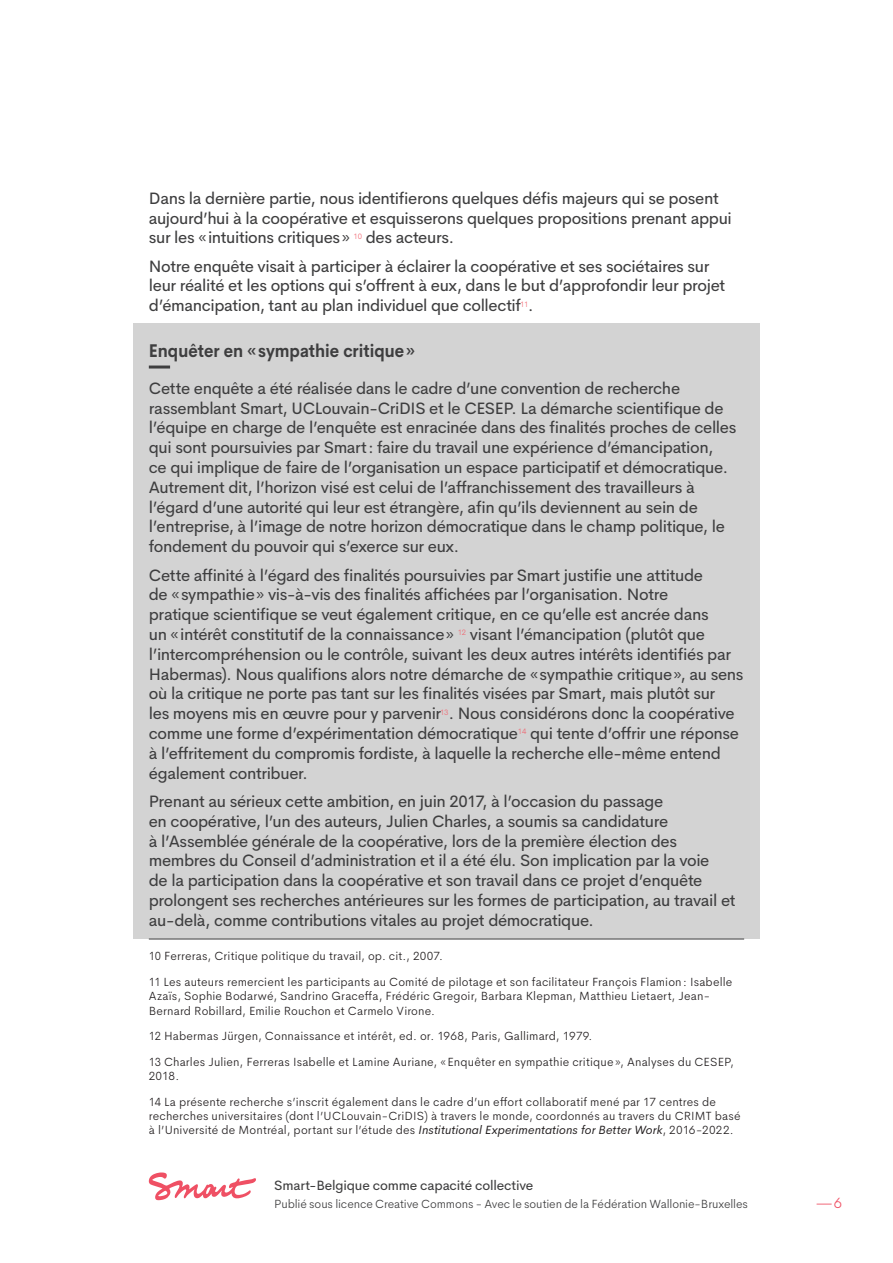
<style>
.page{position:relative;width:893px;height:1263px;background:#fff}
.page>*{position:absolute;margin:0;border:0;box-sizing:border-box;transform-origin:0 0}
.sous-titre{font:700 18px "Cerebri Sans";color:#3e3e3f;scale:.9 1}
.texte{font:16.5px/19.8px "Cerebri Sans";letter-spacing:-.02em;color:#3e3e3f}
.t1{font:300 15px "Cerebri Sans";color:#ef5064}
.t2{font:13.5px "Cerebri Sans";letter-spacing:-.01em;color:#3e3e3f}
.Note_de_bas_de_page{font:300 12px/14.4px "Cerebri Sans";letter-spacing:.01em;color:#231f20;scale:.95 1}
.t3{font:300 12px "Cerebri Sans";letter-spacing:-.01em;color:#3e3e3f}
.s1{font-weight:400;font-style:italic}
</style>
<div class="page">
<svg style="left:149px;top:1172px;width:107px;height:28px"></svg>
<div style="left:133px;top:323px;width:627px;height:616px;background:#d3d3d3"></div>
<hr style="left:149px;top:365px;width:21px;height:3px;background:#3e3e3f">
<hr style="left:149px;top:939px;width:595px;height:1px;background:#3e3e3f">
<p class="texte" style="left:149px;top:187px;width:585px">Dans la dernière partie, nous identifierons quelques défis majeurs qui se posent aujourd’hui à la coopérative et esquisserons quelques propositions prenant appui sur les «intuitions critiques» <sup>10</sup> des acteurs.</p>
<p class="texte" style="left:149px;top:255px;width:578px">Notre enquête visait à participer à éclairer la coopérative et ses sociétaires sur leur réalité et les options qui s’offrent à eux, dans le but d’approfondir leur projet d’émancipation, tant au plan individuel que collectif<sup>11</sup>.</p>
<p class="sous-titre" style="left:149px;top:336px;width:297px">Enquêter en «sympathie critique»</p>
<p class="texte" style="left:149px;top:377px;width:589px">Cette enquête a été réalisée dans le cadre d’une convention de recherche rassemblant Smart, UCLouvain-CriDIS et le CESEP. La démarche scientifique de l’équipe en charge de l’enquête est enracinée dans des finalités proches de celles qui sont poursuivies par Smart: faire du travail une expérience d’émancipation,<br>ce qui implique de faire de l’organisation un espace participatif et démocratique.<br>Autrement dit, l’horizon visé est celui de l’affranchissement des travailleurs à l’égard d’une autorité qui leur est étrangère, afin qu’ils deviennent au sein de l’entreprise, à l’image de notre horizon démocratique dans le champ politique, le fondement du pouvoir qui s’exerce sur eux.</p>
<p class="texte" style="left:149px;top:563px;width:596px">Cette affinité à l’égard des finalités poursuivies par Smart justifie une attitude<br>de «sympathie» vis-à-vis des finalités affichées par l’organisation. Notre<br>pratique scientifique se veut également critique, en ce qu’elle est ancrée dans<br>un «intérêt constitutif de la connaissance» <sup>12</sup> visant l’émancipation (plutôt que l’intercompréhension ou le contrôle, suivant les deux autres intérêts identifiés par Habermas). Nous qualifions alors notre démarche de «sympathie critique», au sens où la critique ne porte pas tant sur les finalités visées par Smart, mais plutôt sur<br>les moyens mis en œuvre pour y parvenir<sup>13</sup>. Nous considérons donc la coopérative comme une forme d’expérimentation démocratique<sup>14</sup> qui tente d’offrir une réponse à l’effritement du compromis fordiste, à laquelle la recherche elle-même entend également contribuer.</p>
<p class="texte" style="left:149px;top:790px;width:588px">Prenant au sérieux cette ambition, en juin 2017, à l’occasion du passage<br>en coopérative, l’un des auteurs, Julien Charles, a soumis sa candidature<br>à l’Assemblée générale de la coopérative, lors de la première élection des membres du Conseil d’administration et il a été élu. Son implication par la voie<br>de la participation dans la coopérative et son travail dans ce projet d’enquête prolongent ses recherches antérieures sur les formes de participation, au travail et au-delà, comme contributions vitales au projet démocratique.</p>
<p class="Note_de_bas_de_page" style="left:149px;top:948px;width:311px">10 Ferreras, Critique politique du travail, op. cit., 2007.</p>
<p class="Note_de_bas_de_page" style="left:149px;top:973px;width:616px">11 Les auteurs remercient les participants au Comité de pilotage et son facilitateur François Flamion: Isabelle<br>Azaïs, Sophie Bodarwé, Sandrino Graceffa, Frédéric Gregoir, Barbara Klepman, Matthieu Lietaert, Jean-<br>Bernard Robillard, Emilie Rouchon et Carmelo Virone.</p>
<p class="Note_de_bas_de_page" style="left:149px;top:1028px;width:468px">12 Habermas Jürgen, Connaissance et intérêt, ed. or. 1968, Paris, Gallimard, 1979.</p>
<p class="Note_de_bas_de_page" style="left:149px;top:1053px;width:617px">13 Charles Julien, Ferreras Isabelle et Lamine Auriane, «Enquêter en sympathie critique», Analyses du CESEP,<br>2018.</p>
<p class="Note_de_bas_de_page" style="left:149px;top:1093px;width:624px">14 La présente recherche s’inscrit également dans le cadre d’un effort collaboratif mené par 17 centres de recherches universitaires (dont l’UCLouvain-CriDIS) à travers le monde, coordonnés au travers du CRIMT basé à l’Université de Montréal, portant sur l’étude des <span class="s1">Institutional Experimentations for Better Work</span>, 2016-2022.</p>
<p class="t2" style="left:274px;top:1175px;width:261px">Smart-Belgique comme capacité collective</p>
<p class="t3" style="left:274px;top:1194px;width:475px">Publié sous licence Creative Commons - Avec le soutien de la Fédération Wallonie-Bruxelles</p>
<p class="t1" style="left:816px;top:1191px;width:28px">—6</p>
</div>
